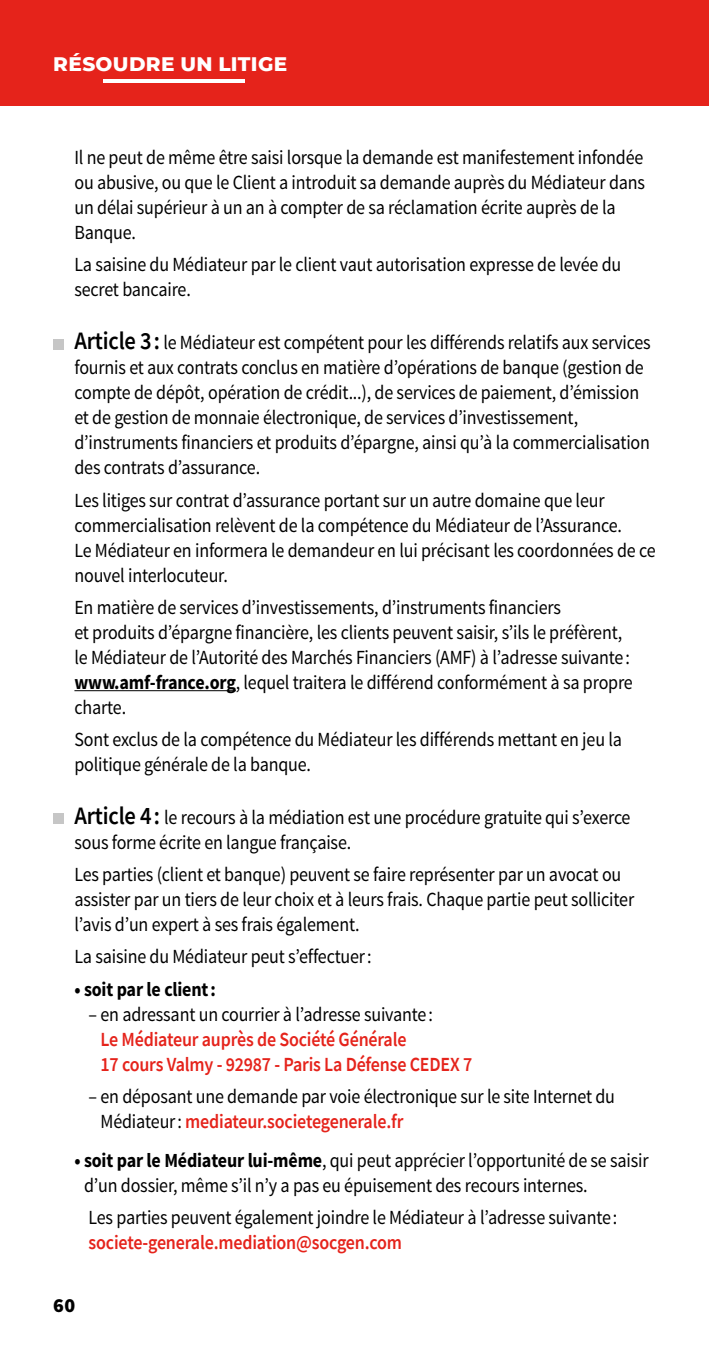
<style>
.page{position:relative;width:709px;height:1347px;background:#fff}
.page>*{position:absolute;margin:0;border:0;box-sizing:border-box;transform-origin:0 0}
.t1{font:20px/25px "Source Sans Pro";letter-spacing:-.01em;color:#000;scale:.9 1}
.t2{font:600 20px/25px "Source Sans Pro";letter-spacing:-.01em;color:#e5231b;scale:.9 1}
.t3{font:700 20px "Source Sans Pro";letter-spacing:-.01em;color:#000;scale:.9 1}
.t4{font:800 20px "Montserrat";letter-spacing:.02em;color:#fff}
.t5{font:900 20px "Source Sans Pro";color:#000}
.s1{font-weight:600;font-size:25px}
.s2{font-weight:700}
.s3{font-weight:600;color:#e5231b}
</style>
<div class="page">
<div style="left:0;top:0;width:709px;height:106px;background:#e5231b"></div>
<hr style="left:103px;top:79px;width:142px;height:4px;background:#fff">
<hr style="left:74px;top:690px;width:162px;height:1px;background:#000">
<div style="left:53px;top:339px;width:11px;height:10px;background:#c6c6c6"></div>
<div style="left:53px;top:813px;width:11px;height:11px;background:#c6c6c6"></div>
<p class="t4" style="left:53px;top:49px;width:236px">RÉSOUDRE UN LITIGE</p>
<p class="t1" style="left:74px;top:145px;width:635px">Il ne peut de même être saisi lorsque la demande est manifestement infondée ou abusive, ou que le Client a introduit sa demande auprès du Médiateur dans un délai supérieur à un an à compter de sa réclamation écrite auprès de la Banque.</p>
<p class="t1" style="left:74px;top:252px;width:609px">La saisine du Médiateur par le client vaut autorisation expresse de levée du secret bancaire.</p>
<p class="t1" style="left:74px;top:330px;width:642px"><span class="s1">Article 3:</span> le Médiateur est compétent pour les différends relatifs aux services fournis et aux contrats conclus en matière d’opérations de banque (gestion de compte de dépôt, opération de crédit...), de services de paiement, d’émission et de gestion de monnaie électronique, de services d’investissement, d’instruments financiers et produits d’épargne, ainsi qu’à la commercialisation des contrats d’assurance.</p>
<p class="t1" style="left:74px;top:488px;width:647px">Les litiges sur contrat d’assurance portant sur un autre domaine que leur commercialisation relèvent de la compétence du Médiateur de l’Assurance.<br>Le Médiateur en informera le demandeur en lui précisant les coordonnées de ce nouvel interlocuteur.</p>
<p class="t1" style="left:74px;top:595px;width:622px">En matière de services d’investissements, d’instruments financiers<br>et produits d’épargne financière, les clients peuvent saisir, s’ils le préfèrent, le Médiateur de l’Autorité des Marchés Financiers (AMF) à l’adresse suivante: <span class="s2">www.amf-france.org</span>, lequel traitera le différend conformément à sa propre charte.</p>
<p class="t1" style="left:74px;top:727px;width:610px">Sont exclus de la compétence du Médiateur les différends mettant en jeu la politique générale de la banque.</p>
<p class="t1" style="left:74px;top:805px;width:619px"><span class="s1">Article 4:</span> le recours à la médiation est une procédure gratuite qui s’exerce sous forme écrite en langue française.</p>
<p class="t1" style="left:74px;top:862px;width:623px">Les parties (client et banque) peuvent se faire représenter par un avocat ou assister par un tiers de leur choix et à leurs frais. Chaque partie peut solliciter l’avis d’un expert à ses frais également.</p>
<p class="t1" style="left:74px;top:944px;width:331px">La saisine du Médiateur peut s’effectuer:</p>
<p class="t3" style="left:74px;top:976px;width:158px">• soit par le client:</p>
<p class="t1" style="left:89px;top:1001px;width:384px">– en adressant un courrier à l’adresse suivante:</p>
<p class="t2" style="left:100px;top:1026px;width:414px">Le Médiateur auprès de Société Générale<br>17 cours Valmy - 92987 - Paris La Défense CEDEX 7</p>
<p class="t1" style="left:100px;top:1083px;width:573px;text-indent:-12px">– en déposant une demande par voie électronique sur le site Internet du<br>Médiateur: <span class="s3">mediateur.societegenerale.fr</span></p>
<p class="t1" style="left:84px;top:1148px;width:629px;text-indent:-10px"><span class="s2">• soit par le Médiateur lui-même</span>, qui peut apprécier l’opportunité de se saisir d’un dossier, même s’il n’y a pas eu épuisement des recours internes.</p>
<p class="t1" style="left:89px;top:1205px;width:589px">Les parties peuvent également joindre le Médiateur à l’adresse suivante:</p>
<p class="t2" style="left:89px;top:1229px;width:349px">societe-generale.mediation@socgen.com</p>
<p class="t5" style="left:53px;top:1292px;width:24px">60</p>
</div>
